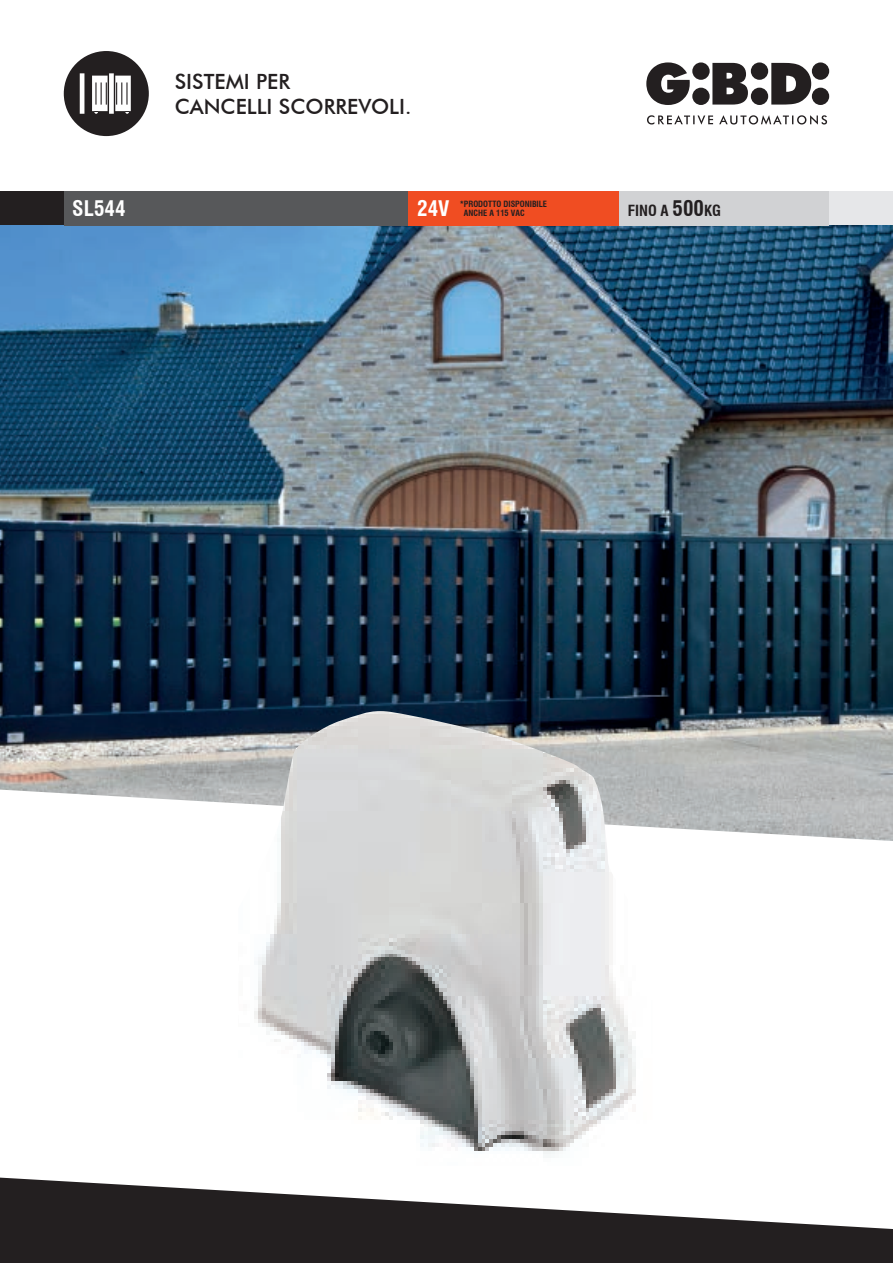
<style>
.page{position:relative;width:893px;height:1263px;background:#fff}
.page>*{position:absolute;margin:0;border:0;box-sizing:border-box;transform-origin:0 0}
.t1{font:500 21px/25.2px "Futura BT";color:#231f20}
.t2{font:700 condensed 21px "Swiss 721 BT";color:#fff}
.t3{font:700 condensed 15px "Swiss 721 BT";color:#231f20}
.t4{font:700 condensed 8.4px/9px "Swiss 721 BT";color:#231f20}
.s1{font-size:21px}
</style>
<div class="page">
<div style="left:64px;top:191px;width:829px;height:34px;background:#e6e7e9"></div>
<div style="left:0;top:191px;width:64px;height:34px;background:#231f20"></div>
<svg style="left:646px;top:62px;width:183px;height:63px"></svg>
<div style="left:64px;top:51px;width:85px;height:85px;background:#231f20;border-radius:50%"></div>
<svg style="left:80px;top:73px;width:51px;height:41px"></svg>
<svg style="left:0;top:1177px;width:893px;height:86px;fill:#231f20"></svg>
<img style="left:0;top:225px;width:893px;height:565px">
<svg style="left:9px;top:790px;width:884px;height:51px"></svg>
<div style="left:64px;top:191px;width:344px;height:34px;background:#57585a"></div>
<div style="left:619px;top:191px;width:210px;height:34px;background:#d1d2d4"></div>
<div style="left:408px;top:191px;width:211px;height:34px;background:#f04d22"></div>
<img style="left:238px;top:711px;width:414px;height:443px">
<h1 class="t1" style="left:175px;top:69px;width:238px">SISTEMI PER<br>CANCELLI SCORREVOLI.</h1>
<h1 class="t2" style="left:72px;top:196px;width:55px">SL544</h1>
<h1 class="t2" style="left:417px;top:196px;width:34px">24V</h1>
<h2 class="t3" style="left:628px;top:202px;width:95px">FINO A <span class="s1">500</span>KG</h2>
<p class="t4" style="left:464px;top:199px;width:85px;text-indent:-4px">*PRODOTTO DISPONIBILE<br>ANCHE A 115 VAC</p>
</div>
